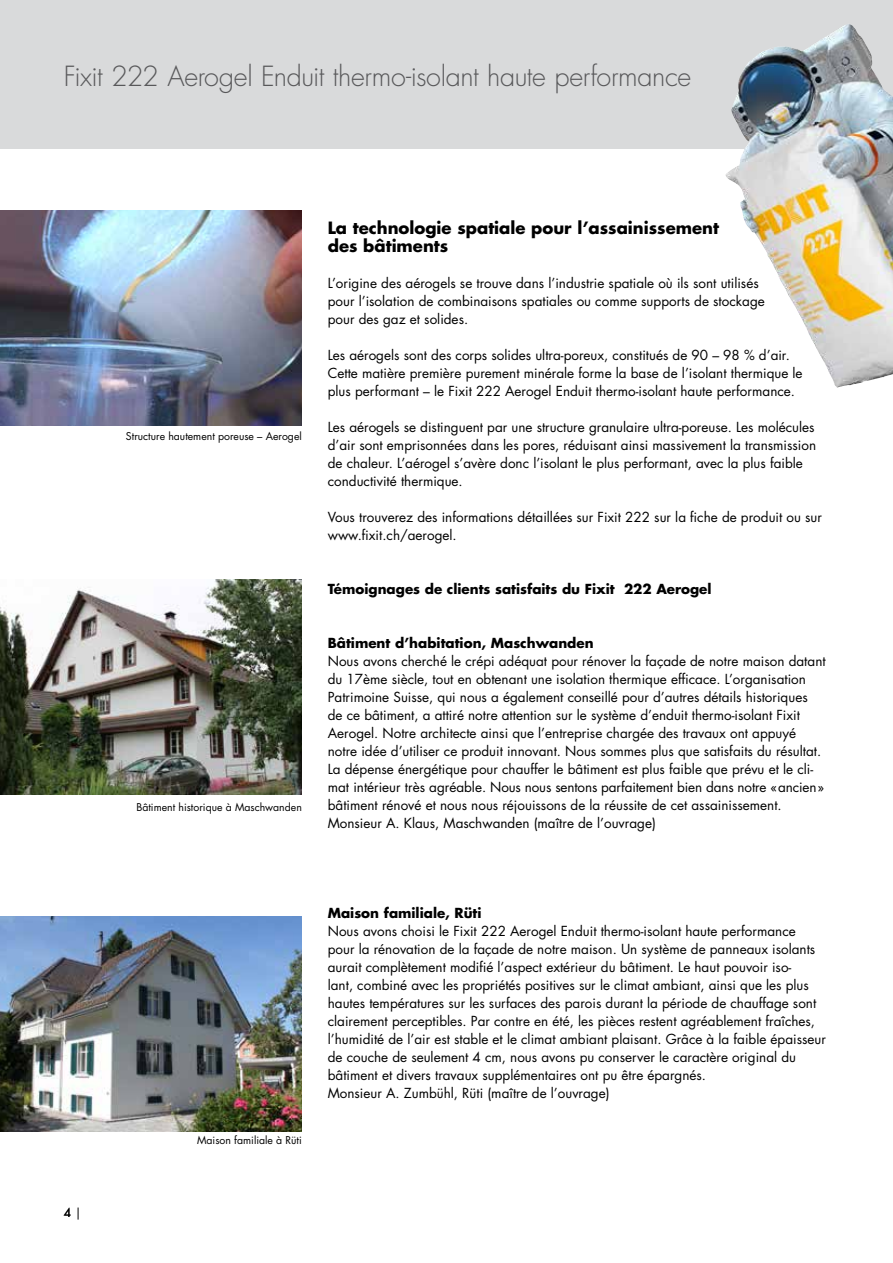
<style>
.page{position:relative;width:893px;height:1263px;background:#fff}
.page>*{position:absolute;margin:0;border:0;box-sizing:border-box;transform-origin:0 0}
.t1{font:300 27px "Futura Std";letter-spacing:-.015em;color:#58585a}
.t2{font:700 16.5px/18px "Futura Std";color:#000}
.t3{font:13.5px/18px "Futura Std";color:#000}
.t4{font:700 13.5px "Futura Std";color:#000}
.t5{font:12px "Futura Std";color:#000}
.t6{font:10.5px "Futura Std";color:#000}
</style>
<div class="page">
<img style="left:0;top:210px;width:302px;height:215px">
<img style="left:0;top:580px;width:302px;height:215px">
<img style="left:0;top:916px;width:302px;height:215px">
<div style="left:0;top:0;width:893px;height:149px;background:#d9dadb"></div>
<img style="left:725px;top:24px;width:168px;height:364px">
<h1 class="t1" style="left:64px;top:60px;width:629px">Fixit 222 Aerogel Enduit thermo-isolant haute performance</h1>
<p class="t5" style="left:64px;top:1205px;width:19px">4 |</p>
<p class="t6" style="left:126px;top:429px;width:177px">Structure hautement poreuse – Aerogel</p>
<p class="t6" style="left:136px;top:800px;width:167px">Bâtiment historique à Maschwanden</p>
<p class="t2" style="left:328px;top:219px;width:393px">La technologie spatiale pour l’assainissement des bâtiments</p>
<p class="t3" style="left:328px;top:274px;width:439px">L’origine des aérogels se trouve dans l’industrie spatiale où ils sont utilisés pour l’isolation de combinaisons spatiales ou comme supports de stockage pour des gaz et solides.</p>
<p class="t3" style="left:328px;top:346px;width:476px">Les aérogels sont des corps solides ultra-poreux, constitués de 90 – 98 % d’air.<br>Cette matière première purement minérale forme la base de l’isolant thermique le plus performant – le Fixit 222 Aerogel Enduit thermo-isolant haute performance.</p>
<p class="t3" style="left:328px;top:418px;width:490px">Les aérogels se distinguent par une structure granulaire ultra-poreuse. Les molécules d’air sont emprisonnées dans les pores, réduisant ainsi massivement la transmission de chaleur. L’aérogel s’avère donc l’isolant le plus performant, avec la plus faible conductivité thermique.</p>
<p class="t3" style="left:328px;top:508px;width:496px">Vous trouverez des informations détaillées sur Fixit 222 sur la fiche de produit ou sur www.fixit.ch/aerogel.</p>
<p class="t4" style="left:328px;top:580px;width:385px">Témoignages de clients satisfaits du Fixit 222 Aerogel</p>
<p class="t4" style="left:328px;top:634px;width:267px">Bâtiment d’habitation, Maschwanden</p>
<p class="t3" style="left:328px;top:652px;width:499px">Nous avons cherché le crépi adéquat pour rénover la façade de notre maison datant du 17ème siècle, tout en obtenant une isolation thermique efficace. L’organisation Patrimoine Suisse, qui nous a également conseillé pour d’autres détails historiques de ce bâtiment, a attiré notre attention sur le système d’enduit thermo-isolant Fixit Aerogel. Notre architecte ainsi que l’entreprise chargée des travaux ont appuyé notre idée d’utiliser ce produit innovant. Nous sommes plus que satisfaits du résultat.<br>La dépense énergétique pour chauffer le bâtiment est plus faible que prévu et le cli&shy;mat intérieur très agréable. Nous nous sentons parfaitement bien dans notre «ancien» bâtiment rénové et nous nous réjouissons de la réussite de cet assainissement.<br>Monsieur A. Klaus, Maschwanden (maître de l’ouvrage)</p>
<p class="t6" style="left:197px;top:1133px;width:106px">Maison familiale à Rüti</p>
<p class="t4" style="left:328px;top:904px;width:155px">Maison familiale, Rüti</p>
<p class="t3" style="left:328px;top:922px;width:500px">Nous avons choisi le Fixit 222 Aerogel Enduit thermo-isolant haute performance pour la rénovation de la façade de notre maison. Un système de panneaux isolants aurait complètement modifié l’aspect extérieur du bâtiment. Le haut pouvoir iso-<br>lant, combiné avec les propriétés positives sur le climat ambiant, ainsi que les plus hautes températures sur les surfaces des parois durant la période de chauffage sont clairement perceptibles. Par contre en été, les pièces restent agréablement fraîches, l’humidité de l’air est stable et le climat ambiant plaisant. Grâce à la faible épaisseur de couche de seulement 4 cm, nous avons pu conserver le caractère original du bâtiment et divers travaux supplémentaires ont pu être épargnés.<br>Monsieur A. Zumbühl, Rüti (maître de l’ouvrage)</p>
</div>
